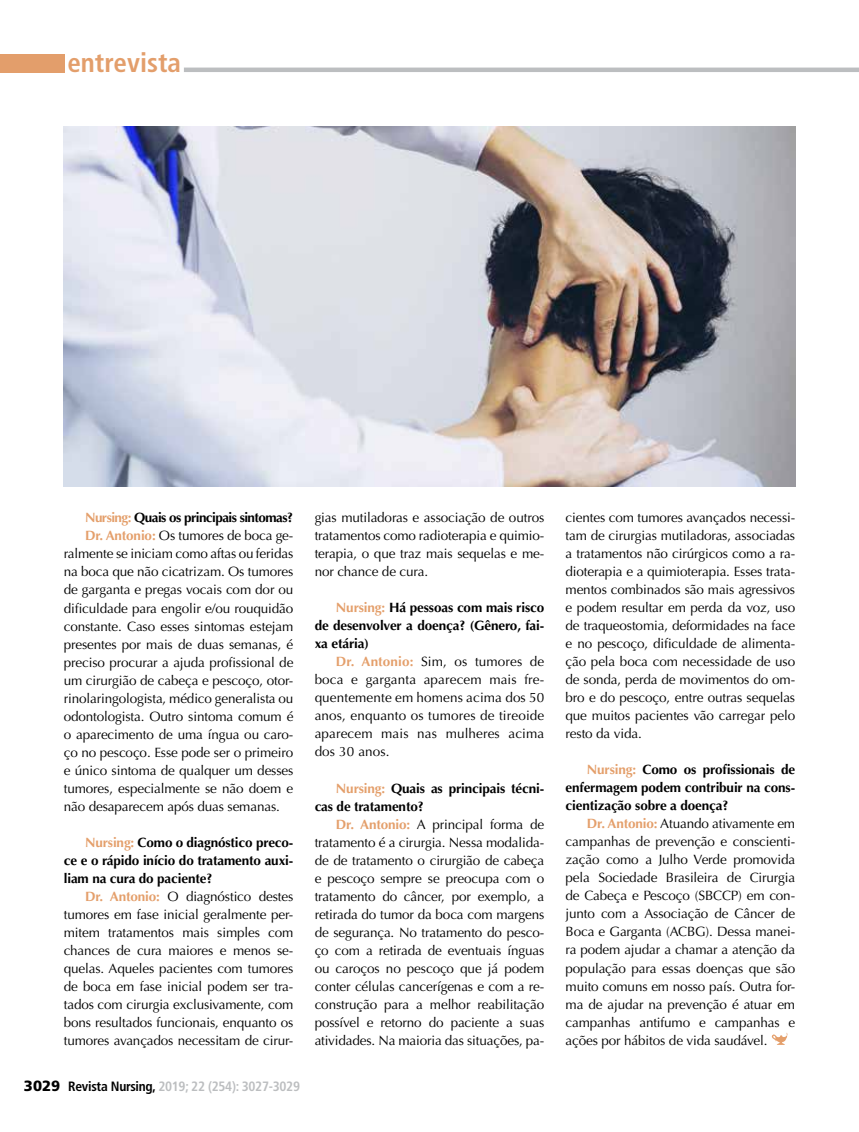
<style>
.page{position:relative;width:859px;height:1132px;background:#fff}
.page>*{position:absolute;margin:0;border:0;box-sizing:border-box;transform-origin:0 0}
.t1{font:700 condensed 27px "Frutiger LT Std";color:#e39e6b}
.t2{font:13.5px/18px "Optima LT Std";letter-spacing:-.01em;color:#000;text-align:justify}
.t3{font:700 13.5px/18px "Optima LT Std";letter-spacing:-.01em;color:#000;text-align:justify}
.t4{font:700 condensed 13.5px "Frutiger LT Std";letter-spacing:-.02em;color:#bcbec0}
.t5{font:700 13.5px "Optima LT Std";letter-spacing:-.04em;color:#000}
.s1{color:#e49f6b}
.s2{font-weight:700;color:#e49f6b}
.s3{font-weight:900;font-stretch:normal;font-size:14.85px;color:#000}
.s4{color:#000}
</style>
<div class="page">
<div style="left:0;top:54px;width:65px;height:18px;background:#e39e6b"></div>
<hr style="left:184px;top:68px;width:675px;height:4px;background:#bcbec0">
<svg style="left:771px;top:1033px;width:16px;height:11px"></svg>
<img style="left:64px;top:126px;width:731px;height:360px">
<h1 class="t1" style="left:67px;top:47px;width:115px">entrevista</h1>
<p class="t5" style="left:85px;top:510px;width:210px"><span class="s1">Nursing:</span> Quais os principais sintomas?</p>
<p class="t2" style="left:85px;top:527px;width:210px"><span class="s2">Dr. Antonio:</span> Os tumores de boca ge-</p>
<p class="t2" style="left:64px;top:545px;width:231px">ralmente se iniciam como aftas ou feridas</p>
<p class="t2" style="left:64px;top:563px;width:231px">na boca que não cicatrizam. Os tumores</p>
<p class="t2" style="left:64px;top:581px;width:231px">de garganta e pregas vocais com dor ou</p>
<p class="t2" style="left:64px;top:599px;width:231px">dificuldade para engolir e/ou rouquidão</p>
<p class="t2" style="left:64px;top:617px;width:231px">constante. Caso esses sintomas estejam</p>
<p class="t2" style="left:64px;top:635px;width:231px">presentes por mais de duas semanas, é</p>
<p class="t2" style="left:64px;top:653px;width:231px">preciso procurar a ajuda profissional de</p>
<p class="t2" style="left:64px;top:671px;width:231px">um cirurgião de cabeça e pescoço, otor-</p>
<p class="t2" style="left:64px;top:689px;width:231px">rinolaringologista, médico generalista ou</p>
<p class="t2" style="left:64px;top:707px;width:231px">odontologista. Outro sintoma comum é</p>
<p class="t2" style="left:64px;top:725px;width:231px">o aparecimento de uma íngua ou caro-</p>
<p class="t2" style="left:64px;top:743px;width:231px">ço no pescoço. Esse pode ser o primeiro</p>
<p class="t2" style="left:64px;top:761px;width:231px">e único sintoma de qualquer um desses</p>
<p class="t2" style="left:64px;top:779px;width:231px">tumores, especialmente se não doem e</p>
<p class="t2" style="left:64px;top:797px;width:218px">não desaparecem após duas semanas.</p>
<p class="t3" style="left:64px;top:833px;width:231px;text-indent:21px"><span class="s1">Nursing:</span> Como o diagnóstico preco&shy;ce e o rápido início do tratamento auxi&shy;liam na cura do paciente?</p>
<p class="t2" style="left:64px;top:887px;width:231px;text-indent:21px"><span class="s2">Dr. Antonio:</span> O diagnóstico destes tumores em fase inicial geralmente per&shy;mitem tratamentos mais simples com chances de cura maiores e menos se&shy;quelas. Aqueles pacientes com tumores de boca em fase inicial podem ser tra&shy;tados com cirurgia exclusivamente, com bons resultados funcionais, enquanto os tumores avançados necessitam de cirur-</p>
<p class="t4" style="left:24px;top:1077px;width:277px"><span class="s3">3029</span> <span class="s4">Revista Nursing,</span> 2019; 22 (254): 3027-3029</p>
<p class="t2" style="left:315px;top:509px;width:231px">gias mutiladoras e associação de outros tratamentos como radioterapia e quimio&shy;terapia, o que traz mais sequelas e me&shy;nor chance de cura.</p>
<p class="t3" style="left:315px;top:598px;width:231px;text-indent:21px"><span class="s1">Nursing:</span> Há pessoas com mais risco de desenvolver a doença? (Gênero, fai&shy;xa etária)</p>
<p class="t2" style="left:315px;top:652px;width:231px;text-indent:21px"><span class="s2">Dr. Antonio:</span> Sim, os tumores de boca e garganta aparecem mais fre&shy;quentemente em homens acima dos 50 anos, enquanto os tumores de tireoide aparecem mais nas mulheres acima dos 30 anos.</p>
<p class="t3" style="left:315px;top:778px;width:231px;text-indent:21px"><span class="s1">Nursing:</span> Quais as principais técni&shy;cas de tratamento?</p>
<p class="t2" style="left:315px;top:814px;width:231px;text-indent:21px"><span class="s2">Dr. Antonio:</span> A principal forma de tratamento é a cirurgia. Nessa modalida&shy;de de tratamento o cirurgião de cabeça e pescoço sempre se preocupa com o tratamento do câncer, por exemplo, a retirada do tumor da boca com margens de segurança. No tratamento do pesco&shy;ço com a retirada de eventuais ínguas ou caroços no pescoço que já podem conter células cancerígenas e com a re&shy;construção para a melhor reabilitação possível e retorno do paciente a suas atividades. Na maioria das situações, pa-</p>
<p class="t2" style="left:566px;top:508px;width:231px">cientes com tumores avançados necessi&shy;tam de cirurgias mutiladoras, associadas a tratamentos não cirúrgicos como a ra&shy;dioterapia e a quimioterapia. Esses trata&shy;mentos combinados são mais agressivos e podem resultar em perda da voz, uso de traqueostomia, deformidades na face e no pescoço, dificuldade de alimenta&shy;ção pela boca com necessidade de uso de sonda, perda de movimentos do om&shy;bro e do pescoço, entre outras sequelas que muitos pacientes vão carregar pelo resto da vida.</p>
<p class="t3" style="left:566px;top:760px;width:231px;text-indent:21px"><span class="s1">Nursing:</span> Como os profissionais de enfermagem podem contribuir na cons&shy;cientização sobre a doença?</p>
<p class="t2" style="left:566px;top:814px;width:231px;text-indent:21px"><span class="s2">Dr. Antonio:</span> Atuando ativamente em campanhas de prevenção e conscienti&shy;zação como a Julho Verde promovida pela Sociedade Brasileira de Cirurgia de Cabeça e Pescoço (SBCCP) em con&shy;junto com a Associação de Câncer de Boca e Garganta (ACBG). Dessa manei&shy;ra podem ajudar a chamar a atenção da população para essas doenças que são muito comuns em nosso país. Outra for&shy;ma de ajudar na prevenção é atuar em campanhas antifumo e campanhas e ações por hábitos de vida saudável.</p>
</div>
